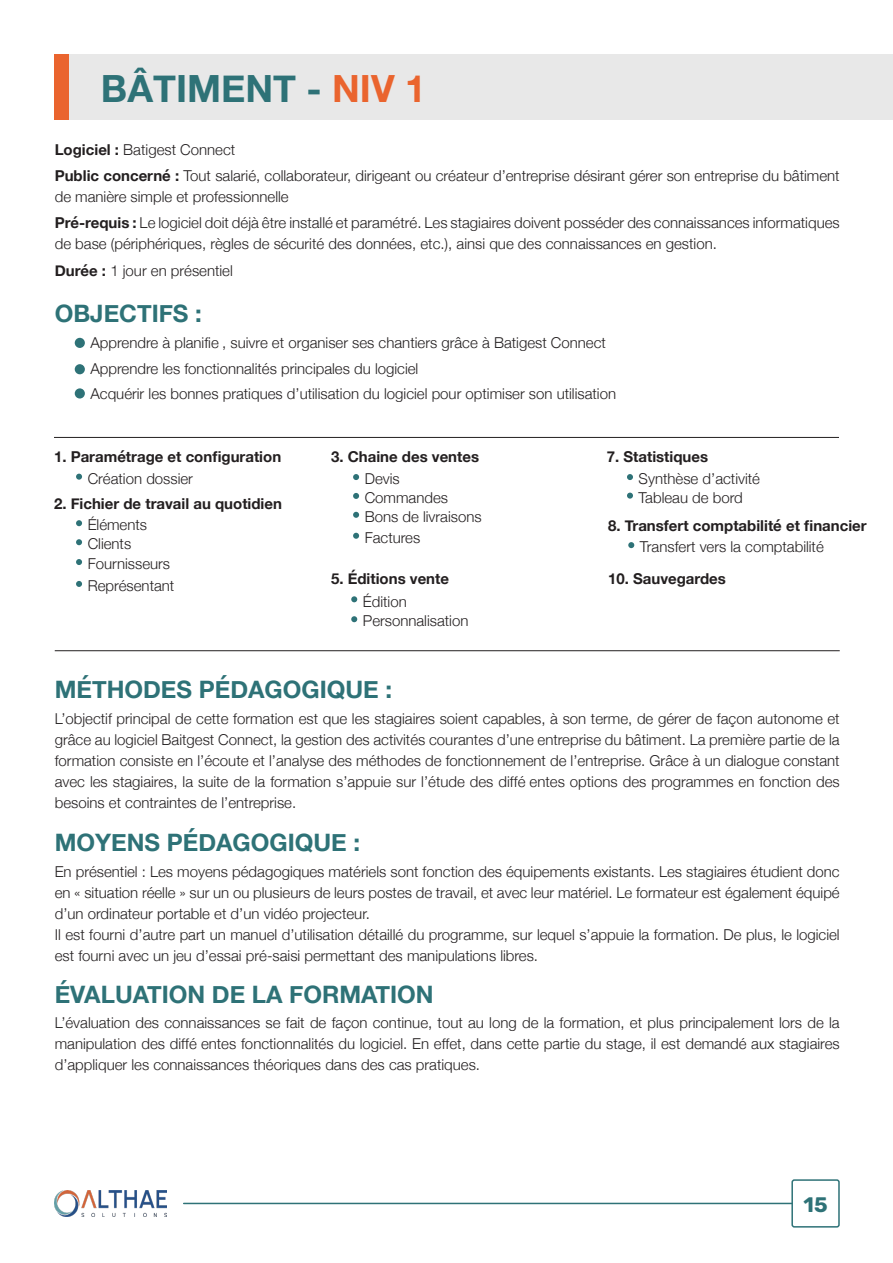
<style>
.page{position:relative;width:893px;height:1263px;background:#fff}
.page>*{position:absolute;margin:0;border:0;box-sizing:border-box;transform-origin:0 0}
.t1{font:700 37.5px "Helvetica Neue";color:#2e7277}
.t2{font:700 24px "Helvetica Neue";color:#2e7277}
.t3{font:700 21px "Rubik";color:#2e7277}
.Corps_de_Texte{font:300 15px/21px "Helvetica Neue";color:#231f20;text-align:justify}
.Corps_de_Texte-2{font:700 15px "Helvetica Neue";color:#231f20}
.s1{color:#ea642e}
.s2{font-weight:700}
</style>
<div class="page">
<div style="left:791px;top:1179px;width:49px;height:48px;border:2px solid #2e7277;border-radius:2px"></div>
<hr style="left:184px;top:1203px;width:608px;height:1px;background:#2e7277">
<div style="left:54px;top:54px;width:839px;height:65px;background:#e8e8e8"></div>
<div style="left:54px;top:54px;width:14px;height:65px;background:#ea642e"></div>
<img style="left:54px;top:1191px;width:112px;height:25px">
<hr style="left:0;top:54px;width:1px;height:257px;background:#e8e8e8">
<hr style="left:0;top:311px;width:1px;height:685px;background:#2e7277">
<svg style="left:76px;top:474px;width:6px;height:6px"></svg>
<svg style="left:76px;top:520px;width:6px;height:6px"></svg>
<svg style="left:76px;top:539px;width:6px;height:6px"></svg>
<svg style="left:76px;top:559px;width:6px;height:6px"></svg>
<svg style="left:76px;top:581px;width:6px;height:6px"></svg>
<svg style="left:353px;top:474px;width:6px;height:6px"></svg>
<svg style="left:353px;top:493px;width:6px;height:6px"></svg>
<svg style="left:353px;top:533px;width:6px;height:6px"></svg>
<svg style="left:353px;top:512px;width:6px;height:6px"></svg>
<svg style="left:627px;top:474px;width:6px;height:6px"></svg>
<svg style="left:351px;top:596px;width:6px;height:6px"></svg>
<svg style="left:351px;top:616px;width:6px;height:6px"></svg>
<svg style="left:628px;top:542px;width:6px;height:6px"></svg>
<svg style="left:627px;top:493px;width:6px;height:6px"></svg>
<hr style="left:54px;top:437px;width:785px;height:1px;background:#231f20">
<hr style="left:55px;top:650px;width:785px;height:1px;background:#231f20">
<div style="left:75px;top:338px;width:10px;height:10px;background:#2e7277;border-radius:50%"></div>
<div style="left:75px;top:364px;width:10px;height:10px;background:#2e7277;border-radius:50%"></div>
<div style="left:75px;top:388px;width:10px;height:10px;background:#2e7277;border-radius:50%"></div>
<h2 class="t1" style="left:101px;top:59px;width:326px">BÂTIMENT - <span class="s1">NIV 1</span></h2>
<p class="Corps_de_Texte" style="left:55px;top:138px;width:182px"><span class="s2">Logiciel :</span> Batigest Connect</p>
<p class="Corps_de_Texte" style="left:55px;top:164px;width:786px"><span class="s2">Public concerné :</span> Tout salarié, collaborateur, dirigeant ou créateur d’entreprise désirant gérer son entreprise du bâtiment de manière simple et professionnelle</p>
<p class="Corps_de_Texte" style="left:55px;top:211px;width:786px"><span class="s2">Pré-requis :</span> Le logiciel doit déjà être installé et paramétré. Les stagiaires doivent posséder des connaissances informatiques</p>
<p class="Corps_de_Texte" style="left:55px;top:232px;width:664px">de base (périphériques, règles de sécurité des données, etc.), ainsi que des connaissances en gestion.</p>
<p class="Corps_de_Texte" style="left:55px;top:259px;width:180px"><span class="s2">Durée :</span> 1 jour en présentiel</p>
<h2 class="t2" style="left:55px;top:294px;width:149px">OBJECTIFS :</h2>
<p class="Corps_de_Texte" style="left:90px;top:331px;width:517px">Apprendre à planifie , suivre et organiser ses chantiers grâce à Batigest Connect</p>
<p class="Corps_de_Texte" style="left:90px;top:357px;width:329px">Apprendre les fonctionnalités principales du logiciel</p>
<p class="Corps_de_Texte" style="left:90px;top:382px;width:527px">Acquérir les bonnes pratiques d’utilisation du logiciel pour optimiser son utilisation</p>
<p class="Corps_de_Texte-2" style="left:54px;top:445px;width:229px">1. Paramétrage et configuration</p>
<p class="Corps_de_Texte-2" style="left:331px;top:445px;width:150px">3. Chaine des ventes</p>
<p class="Corps_de_Texte-2" style="left:54px;top:492px;width:230px">2. Fichier de travail au quotidien</p>
<p class="Corps_de_Texte" style="left:88px;top:467px;width:107px">Création dossier</p>
<p class="Corps_de_Texte" style="left:88px;top:513px;width:61px">Éléments</p>
<p class="Corps_de_Texte" style="left:88px;top:532px;width:45px">Clients</p>
<p class="Corps_de_Texte" style="left:88px;top:552px;width:84px">Fournisseurs</p>
<p class="Corps_de_Texte" style="left:88px;top:574px;width:88px">Représentant</p>
<p class="Corps_de_Texte" style="left:365px;top:467px;width:36px">Devis</p>
<p class="Corps_de_Texte" style="left:365px;top:486px;width:85px">Commandes</p>
<p class="Corps_de_Texte" style="left:365px;top:526px;width:57px">Factures</p>
<p class="Corps_de_Texte" style="left:365px;top:505px;width:118px">Bons de livraisons</p>
<p class="Corps_de_Texte-2" style="left:331px;top:567px;width:120px">5. Éditions vente</p>
<p class="Corps_de_Texte" style="left:363px;top:590px;width:45px">Édition</p>
<p class="Corps_de_Texte" style="left:363px;top:609px;width:107px">Personnalisation</p>
<h2 class="t2" style="left:55px;top:671px;width:339px">MÉTHODES PÉDAGOGIQUE :</h2>
<p class="Corps_de_Texte-2" style="left:607px;top:445px;width:103px">7. Statistiques</p>
<p class="Corps_de_Texte" style="left:639px;top:467px;width:123px">Synthèse d’activité</p>
<p class="Corps_de_Texte" style="left:639px;top:486px;width:106px">Tableau de bord</p>
<p class="Corps_de_Texte-2" style="left:608px;top:513px;width:260px">8. Transfert comptabilité et financier</p>
<p class="Corps_de_Texte-2" style="left:608px;top:567px;width:119px">10. Sauvegardes</p>
<p class="Corps_de_Texte" style="left:640px;top:535px;width:185px">Transfert vers la comptabilité</p>
<p class="Corps_de_Texte" style="left:55px;top:707px;width:786px">L’objectif principal de cette formation est que les stagiaires soient capables, à son terme, de gérer de façon autonome et grâce au logiciel Baitgest Connect, la gestion des activités courantes d’une entreprise du bâtiment. La première partie de la formation consiste en l’écoute et l’analyse des méthodes de fonctionnement de l’entreprise. Grâce à un dialogue constant avec les stagiaires, la suite de la formation s’appuie sur l’étude des diffé entes options des programmes en fonction des besoins et contraintes de l’entreprise.</p>
<h2 class="t2" style="left:55px;top:823px;width:307px">MOYENS PÉDAGOGIQUE :</h2>
<p class="Corps_de_Texte" style="left:55px;top:860px;width:786px">En présentiel : Les moyens pédagogiques matériels sont fonction des équipements existants. Les stagiaires étudient donc en « situation réelle » sur un ou plusieurs de leurs postes de travail, et avec leur matériel. Le formateur est également équipé d’un ordinateur portable et d’un vidéo projecteur.</p>
<p class="Corps_de_Texte" style="left:55px;top:923px;width:786px">Il est fourni d’autre part un manuel d’utilisation détaillé du programme, sur lequel s’appuie la formation. De plus, le logiciel est fourni avec un jeu d’essai pré-saisi permettant des manipulations libres.</p>
<h2 class="t2" style="left:55px;top:975px;width:380px">ÉVALUATION DE LA FORMATION</h2>
<p class="Corps_de_Texte" style="left:55px;top:1011px;width:786px">L’évaluation des connaissances se fait de façon continue, tout au long de la formation, et plus principalement lors de la manipulation des diffé entes fonctionnalités du logiciel. En effet, dans cette partie du stage, il est demandé aux stagiaires d’appliquer les connaissances théoriques dans des cas pratiques.</p>
<h3 class="t3" style="left:804px;top:1193px;width:26px">15</h3>
</div>
